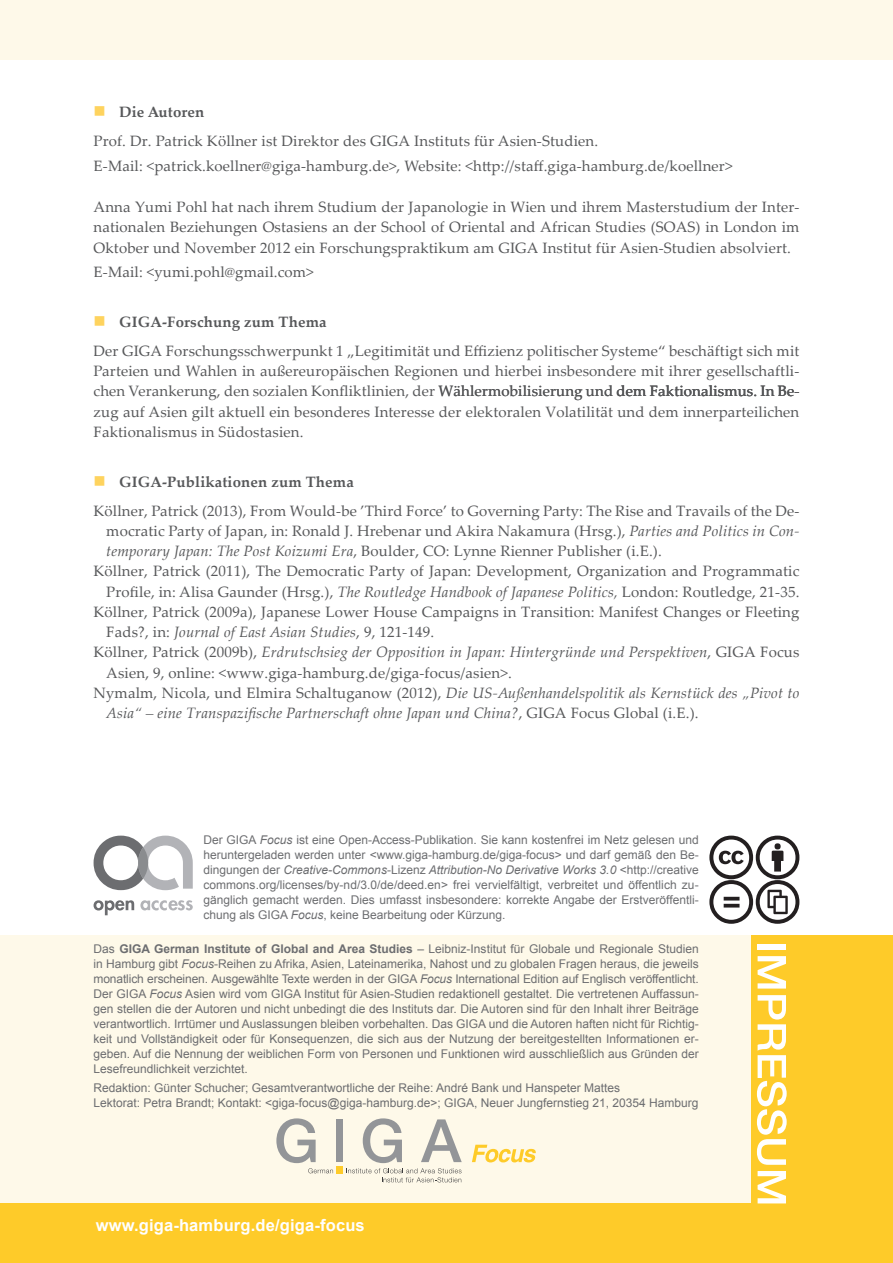
<style>
.page{position:relative;width:893px;height:1263px;background:#fff}
.page>*{position:absolute;margin:0;border:0;box-sizing:border-box;transform-origin:0 0}
.foc__abbildung_titel{font:700 16.5px "Arial";letter-spacing:.01em;color:#fff}
.foc__letzte_seite_li{font:15px/20.2px "Palatino Linotype";letter-spacing:.01em;color:#57585a}
.foc__letzte_seite_fl{font:15px/20.2px "Palatino Linotype";letter-spacing:.01em;color:#57585a;text-align:justify}
.foc__letzte_seite_li-2{font:italic 15px/20.2px "Palatino Linotype";letter-spacing:.01em;color:#57585a}
.foc__letzte_seite_e{font:15px "Palatino Linotype";letter-spacing:.01em;color:#57585a}
.foc__letzte_seite_au{font:700 15px "Palatino Linotype";letter-spacing:.01em;color:#57585a}
.foc__letzte_seite_im{font:12px/15px "Arial";color:#6c6d70;text-align:justify}
.s1{font-style:italic}
.s2{font-style:normal}
.s3{font-weight:700}
</style>
<div class="page">
<div style="left:0;top:935px;width:893px;height:328px;background:#fef9e9"></div>
<div style="left:752px;top:935px;width:141px;height:328px;background:#fecb29"></div>
<div style="left:0;top:1203px;width:753px;height:60px;background:#fecb29"></div>
<div style="left:758px;top:944px;width:28px;height:5px;background:#fff"></div>
<svg style="left:758px;top:956px;width:28px;height:32px"></svg>
<svg style="left:757px;top:995px;width:30px;height:170px"></svg>
<svg style="left:758px;top:1171px;width:28px;height:32px"></svg>
<div style="left:336px;top:1119px;width:7px;height:43px;background:#939598"></div>
<svg style="left:276px;top:1118px;width:57px;height:55px"></svg>
<svg style="left:346px;top:1118px;width:116px;height:64px"></svg>
<div style="left:336px;top:1166px;width:7px;height:7px;background:#fecb29"></div>
<svg style="left:472px;top:1145px;width:64px;height:17px"></svg>
<svg style="left:94px;top:836px;width:99px;height:54px"></svg>
<svg style="left:94px;top:900px;width:40px;height:15px"></svg>
<svg style="left:140px;top:900px;width:53px;height:10px"></svg>
<svg style="left:709px;top:836px;width:90px;height:88px"></svg>
<div style="left:0;top:0;width:893px;height:60px;background:#fef9e9"></div>
<p class="foc__letzte_seite_au" style="left:119px;top:102px;width:87px">Die Autoren</p>
<p class="foc__letzte_seite_fl" style="left:94px;top:130px;width:506px">Prof. Dr. Patrick Köllner ist Direktor des GIGA Instituts für Asien-Studien.</p>
<p class="foc__letzte_seite_e" style="left:94px;top:155px;width:640px">E-Mail: &lt;patrick.koellner@giga-hamburg.de&gt;, Website: &lt;http://staff.giga-hamburg.de/koellner&gt;</p>
<p class="foc__letzte_seite_fl" style="left:94px;top:196px;width:707px">Anna Yumi Pohl hat nach ihrem Studium der Japanologie in Wien und ihrem Masterstudium der Inter&shy;nationalen Beziehungen Ostasiens an der School of Oriental and African Studies (SOAS) in London im Oktober und November 2012 ein Forschungspraktikum am GIGA Institut für Asien-Studien absolviert.</p>
<p class="foc__letzte_seite_e" style="left:94px;top:261px;width:222px">E-Mail: &lt;yumi.pohl@gmail.com&gt;</p>
<p class="foc__letzte_seite_au" style="left:119px;top:311px;width:209px">GIGA-Forschung zum Thema</p>
<p class="foc__letzte_seite_fl" style="left:94px;top:340px;width:707px">Der GIGA Forschungsschwerpunkt 1 „Legitimität und Effizienz politischer Systeme“ beschäftigt sich mit Parteien und Wahlen in außereuropäischen Regionen und hierbei insbesondere mit ihrer gesellschaftli&shy;chen Verankerung, den sozialen Konfliktlinien, der Wählermobilisierung und dem Faktionalismus. In Be&shy;zug auf Asien gilt aktuell ein besonderes Interesse der elektoralen Volatilität und dem innerparteilichen Faktionalismus in Südostasien.</p>
<p class="foc__letzte_seite_au" style="left:119px;top:471px;width:236px">GIGA-Publikationen zum Thema</p>
<p class="foc__letzte_seite_li" style="left:106px;top:500px;width:695px;text-align:justify;text-indent:-13px">Köllner, Patrick (2013), From Would-be ’Third Force’ to Governing Party: The Rise and Travails of the De&shy;mocratic Party of Japan, in: Ronald J. Hrebenar und Akira Nakamura (Hrsg.), <span class="s1">Parties and Politics in Con&shy;temporary Japan: The Post Koizumi Era</span>, Boulder, CO: Lynne Rienner Publisher (i.E.).</p>
<p class="foc__letzte_seite_li" style="left:94px;top:561px;width:707px;text-align:right">Köllner, Patrick (2011), The Democratic Party of Japan: Development, Organization and Programmatic<br>Profile, in: Alisa Gaunder (Hrsg.), <span class="s1">The Routledge Handbook of Japanese Politics,</span> London: Routledge, 21-35.</p>
<p class="foc__letzte_seite_li" style="left:106px;top:601px;width:695px;text-indent:-13px">Köllner, Patrick (2009a), Japanese Lower House Campaigns in Transition: Manifest Changes or Fleeting<br>Fads?, in: <span class="s1">Journal of East Asian Studies</span>, 9, 121-149.</p>
<p class="foc__letzte_seite_li" style="left:106px;top:642px;width:695px;text-indent:-13px">Köllner, Patrick (2009b), <span class="s1">Erdrutschsieg der Opposition in Japan: Hintergründe und Perspektiven</span>, GIGA Focus<br>Asien, 9, online: &lt;www.giga-hamburg.de/giga-focus/asien&gt;.</p>
<p class="foc__letzte_seite_li-2" style="left:106px;top:682px;width:695px;text-indent:-13px"><span class="s2">Nymalm, Nicola, und Elmira Schaltuganow (2012),</span> Die US-Außenhandelspolitik als Kernstück des „Pivot to<br>Asia“ – eine Transpazifische Partnerschaft ohne Japan und China?<span class="s2">, GIGA Focus Global (i.E.).</span></p>
<p class="foc__letzte_seite_im" style="left:203px;top:833px;width:497px">Der GIGA <span class="s1">Focus</span> ist eine Open-Access-Publikation. Sie kann kostenfrei im Netz gelesen und heruntergeladen werden unter &lt;www.giga-hamburg.de/giga-focus&gt; und darf gemäß den Be&shy;dingungen der <span class="s1">Creative-Commons</span>-Lizenz <span class="s1">Attribution-No Derivative Works 3.0</span> &lt;http://creative commons.org/licenses/by-nd/3.0/de/deed.en&gt; frei vervielfältigt, verbreitet und öffentlich zu&shy;gänglich gemacht werden. Dies umfasst insbesondere: korrekte Angabe der Erstveröffentli&shy;chung als GIGA <span class="s1">Focus</span>, keine Bearbeitung oder Kürzung.</p>
<p class="foc__letzte_seite_im" style="left:94px;top:941px;width:607px">Das <span class="s3">GIGA German Institute of Global and Area Studies</span> – Leibniz-Institut für Globale und Regionale Studien in Hamburg gibt <span class="s1">Focus</span>-Reihen zu Afrika, Asien, Lateinamerika, Nahost und zu globalen Fragen heraus, die jeweils monatlich erscheinen. Ausgewählte Texte werden in der GIGA <span class="s1">Focus</span> International Edition auf Englisch veröffentlicht.<br>Der GIGA <span class="s1">Focus</span> Asien wird vom GIGA Institut für Asien-Studien redaktionell gestaltet. Die vertretenen Auffassun&shy;gen stellen die der Autoren und nicht unbedingt die des Instituts dar. Die Autoren sind für den Inhalt ihrer Beiträge verantwortlich. Irrtümer und Auslassungen bleiben vorbehalten. Das GIGA und die Autoren haften nicht für Richtig&shy;keit und Vollständigkeit oder für Konsequenzen, die sich aus der Nutzung der bereitgestellten Informationen er&shy;geben. Auf die Nennung der weiblichen Form von Personen und Funktionen wird ausschließlich aus Gründen der Lesefreundlichkeit verzichtet.</p>
<p class="foc__letzte_seite_im" style="left:94px;top:1080px;width:528px">Redaktion: Günter Schucher; Gesamtverantwortliche der Reihe: André Bank und Hanspeter Mattes</p>
<p class="foc__letzte_seite_im" style="left:94px;top:1095px;width:607px">Lektorat: Petra Brandt; Kontakt: &lt;giga-focus@giga-hamburg.de&gt;; GIGA, Neuer Jungfernstieg 21, 20354 Hamburg</p>
<p class="foc__abbildung_titel" style="left:96px;top:1214px;width:271px">www.giga-hamburg.de/giga-focus</p>
</div>
